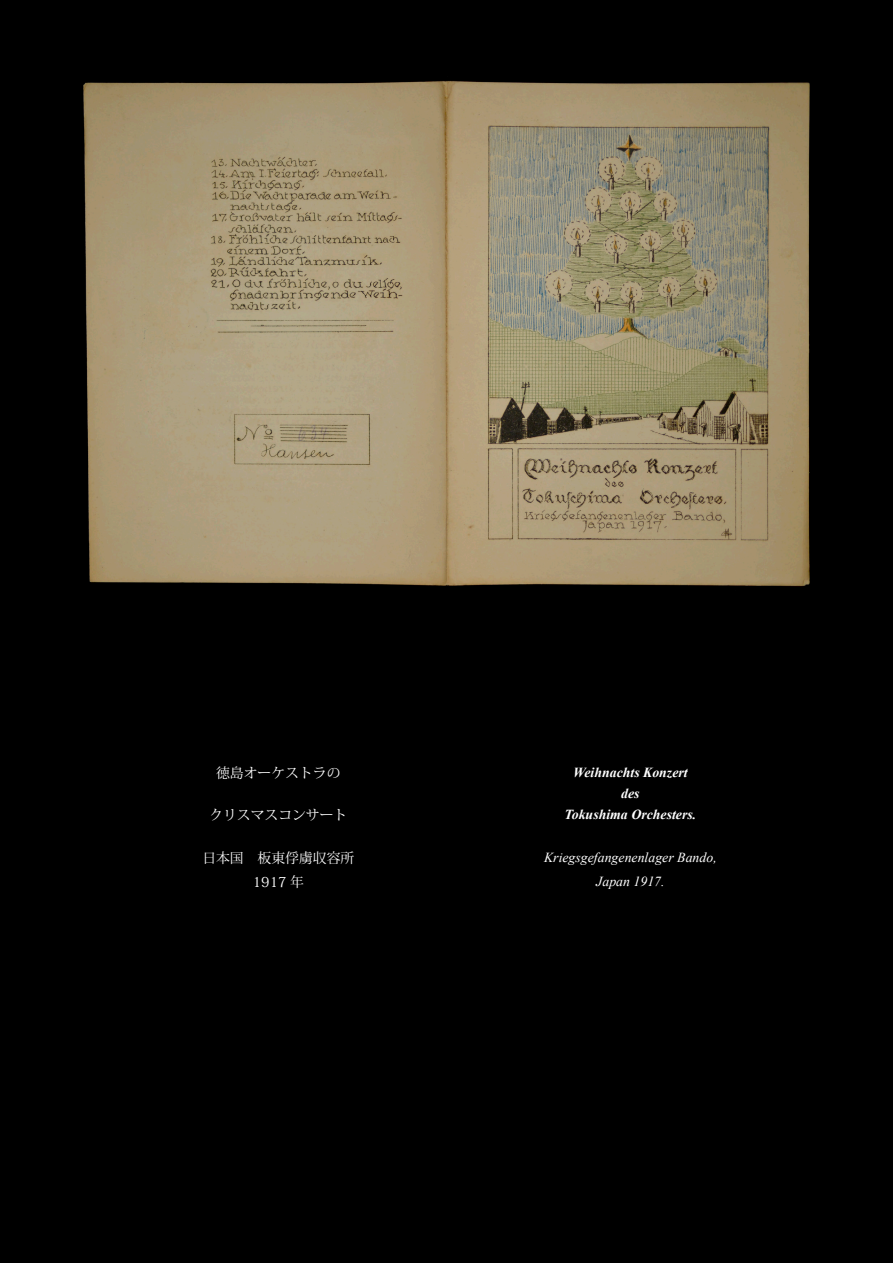
<style>
.page{position:relative;width:893px;height:1263px;background:#000}
.page>*{position:absolute;margin:0;border:0;box-sizing:border-box;transform-origin:0 0}
.t1{font:italic 700 13.8px "Times New Roman";color:#fff}
.t2{font:italic 13.8px "Times New Roman";color:#fff}
.t3{font:13.8px "Koz Min Pro";color:#fff}
</style>
<div class="page">
<img style="left:83px;top:81px;width:727px;height:506px">
<p class="t3" style="left:216px;top:763px;width:126px">徳島オーケストラの</p>
<p class="t3" style="left:209px;top:805px;width:140px">クリスマスコンサート</p>
<p class="t3" style="left:202px;top:848px;width:154px">日本国　板東俘虜収容所</p>
<p class="t3" style="left:253px;top:872px;width:53px">1917 年</p>
<p class="t1" style="left:573px;top:763px;width:116px">Weihnachts Konzert</p>
<p class="t1" style="left:621px;top:784px;width:20px">des</p>
<p class="t1" style="left:565px;top:805px;width:133px">Tokushima Orchesters.</p>
<p class="t2" style="left:544px;top:848px;width:174px">Kriegsgefangenenlager Bando,</p>
<p class="t2" style="left:596px;top:872px;width:70px">Japan 1917.</p>
</div>
